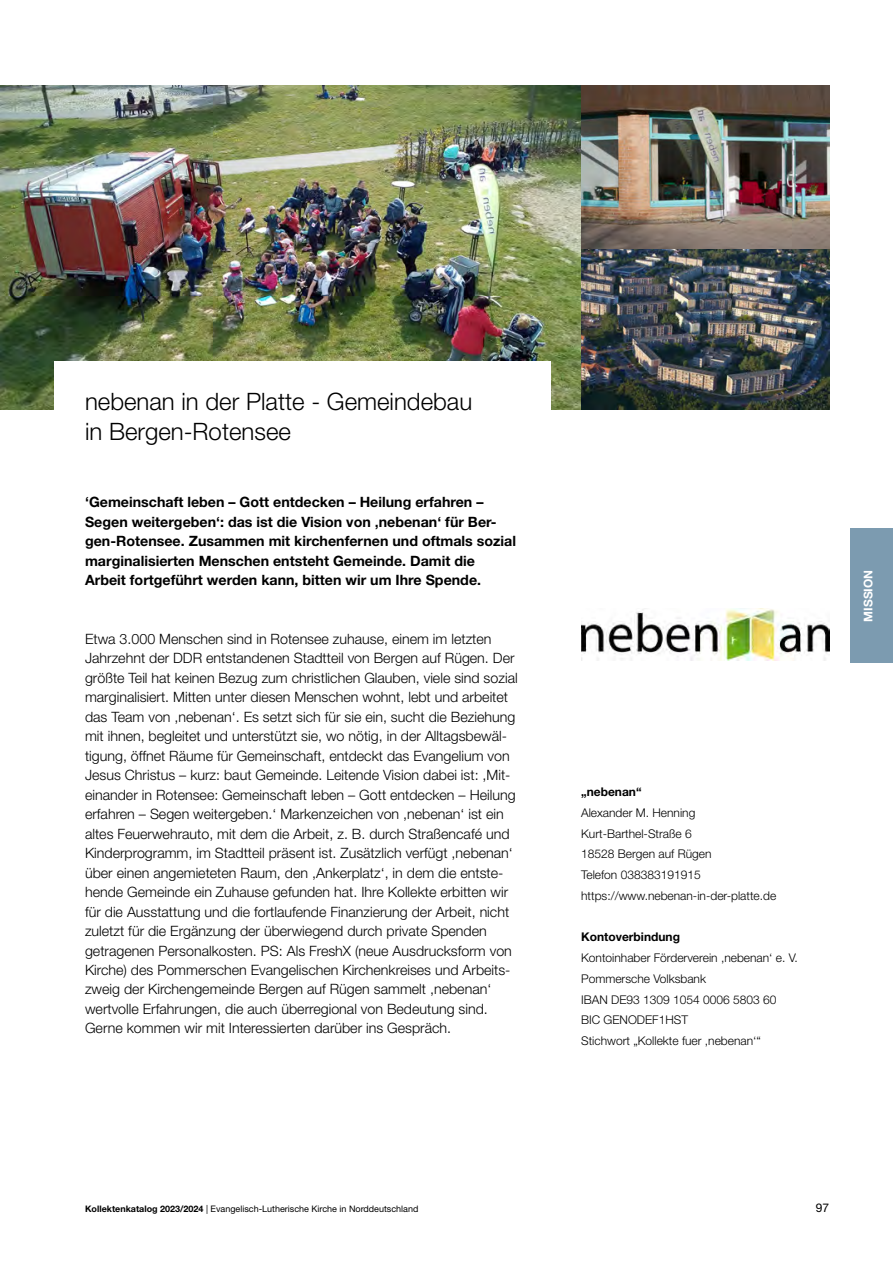
<style>
.page{position:relative;width:893px;height:1263px;background:#fff}
.page>*{position:absolute;margin:0;border:0;box-sizing:border-box;transform-origin:0 0}
.t1{font:300 24px/30px "Helvetica Neue";color:#000}
.t2{font:300 14.25px/19.5px "Helvetica Neue";color:#000}
.t3{font:700 14.25px/19.5px "Helvetica Neue";color:#000}
.t4{font:300 12px/20.7px "Helvetica Neue";color:#000}
.t5{font:700 12px "Helvetica Neue";color:#000}
.t6{font:700 12px "Helvetica Neue";color:#fff}
.t7{font:12px "Helvetica Neue";color:#000}
.t8{font:9px "Helvetica Neue";color:#000}
.s1{font-weight:700}
</style>
<div class="page">
<div style="left:850px;top:528px;width:43px;height:135px;background:#7c9bb0"></div>
<img style="left:0;top:85px;width:829px;height:325px">
<img style="left:581px;top:608px;width:248px;height:52px">
<div style="left:54px;top:361px;width:496px;height:108px;background:#fff"></div>
<h1 class="t1" style="left:85px;top:385px;width:389px">nebenan in der Platte - Gemeindebau in Bergen-Rotensee</h1>
<p class="t3" style="left:85px;top:492px;width:433px">‘Gemeinschaft leben – Gott entdecken – Heilung erfahren – Segen weitergeben‘: das ist die Vision von ‚nebenan‘ für Ber&shy;gen-Rotensee. Zusammen mit kirchenfernen und oftmals sozial marginalisierten Menschen entsteht Gemeinde. Damit die Arbeit fortgeführt werden kann, bitten wir um Ihre Spende.</p>
<p class="t2" style="left:85px;top:628px;width:434px">Etwa 3.000 Menschen sind in Rotensee zuhause, einem im letzten Jahrzehnt der DDR entstandenen Stadtteil von Bergen auf Rügen. Der größte Teil hat keinen Bezug zum christlichen Glauben, viele sind sozial marginalisiert. Mitten unter diesen Menschen wohnt, lebt und arbeitet das Team von ‚nebenan‘. Es setzt sich für sie ein, sucht die Beziehung mit ihnen, begleitet und unterstützt sie, wo nötig, in der Alltagsbewäl&shy;tigung, öffnet Räume für Gemeinschaft, entdeckt das Evangelium von Jesus Christus – kurz: baut Gemeinde. Leitende Vision dabei ist: ‚Mit&shy;einander in Rotensee: Gemeinschaft leben – Gott entdecken – Heilung erfahren – Segen weitergeben.‘ Markenzeichen von ‚nebenan‘ ist ein altes Feuerwehrauto, mit dem die Arbeit, z. B. durch Straßencafé und Kinderprogramm, im Stadtteil präsent ist. Zusätzlich verfügt ‚nebenan‘ über einen angemieteten Raum, den ‚Ankerplatz‘, in dem die entste&shy;hende Gemeinde ein Zuhause gefunden hat. Ihre Kollekte erbitten wir für die Ausstattung und die fortlaufende Finanzierung der Arbeit, nicht zuletzt für die Ergänzung der überwiegend durch private Spenden getragenen Personalkosten. PS: Als FreshX (neue Ausdrucksform von Kirche) des Pommerschen Evangelischen Kirchenkreises und Arbeits&shy;zweig der Kirchengemeinde Bergen auf Rügen sammelt ‚nebenan‘ wertvolle Erfahrungen, die auch überregional von Bedeutung sind.<br>Gerne kommen wir mit Interessierten darüber ins Gespräch.</p>
<p class="t5" style="left:581px;top:784px;width:62px">„nebenan“</p>
<p class="t4" style="left:581px;top:802px;width:197px">Alexander M. Henning<br>Kurt-Barthel-Straße 6<br>18528 Bergen auf Rügen<br>Telefon 038383191915 https://www.nebenan-in-der-platte.de</p>
<p class="t5" style="left:581px;top:930px;width:100px">Kontoverbindung</p>
<p class="t4" style="left:581px;top:947px;width:218px">Kontoinhaber Förderverein ‚nebenan‘ e. V.<br>Pommersche Volksbank<br>IBAN DE93 1309 1054 0006 5803 60<br>BIC GENODEF1HST<br>Stichwort „Kollekte fuer ‚nebenan‘“</p>
<p class="t6" style="left:861px;top:621px;width:53px;rotate:-90deg">MISSION</p>
<p class="t8" style="left:85px;top:1203px;width:335px"><span class="s1">Kollektenkatalog 2023/2024</span> | Evangelisch-Lutherische Kirche in Norddeutschland</p>
<p class="t7" style="left:816px;top:1200px;width:15px">97</p>
</div>
